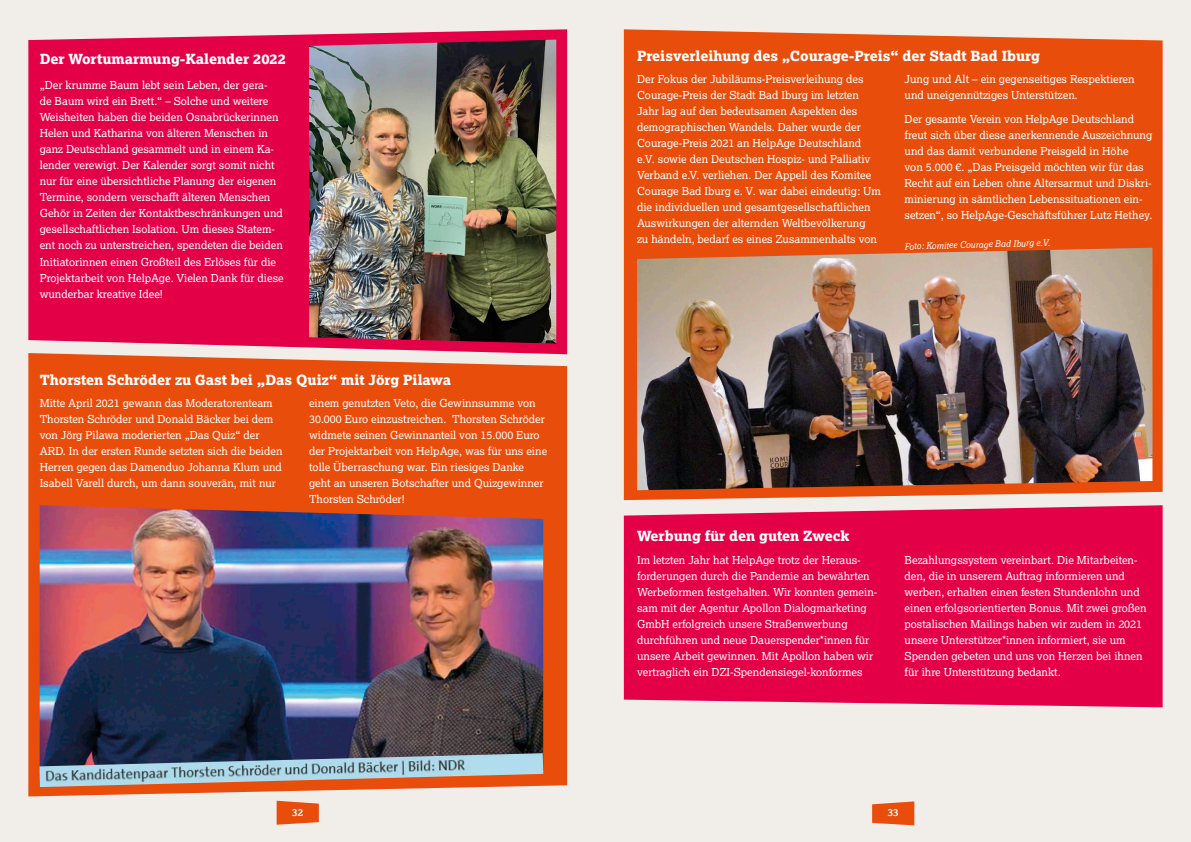
<style>
.page{position:relative;width:1191px;height:842px;background:#fff}
.page>*{position:absolute;margin:0;border:0;box-sizing:border-box;transform-origin:0 0}
.t1{font:14px "Lexia X Bold";color:#fff}
.t2{font:11px/16px "Lexia";color:#fff}
.t3{font:700 10px "Lexia";color:#fff}
.t4{font:italic 9px "Lexia";color:#fff}
</style>
<div class="page">
<div style="left:595px;top:0;width:596px;height:842px;background:#f1eee9"></div>
<div style="left:0;top:0;width:595px;height:842px;background:#f1eee9"></div>
<div style="left:624px;top:505px;width:538px;height:202px;background:#e40046"></div>
<div style="left:28px;top:29px;width:539px;height:324px;background:#e40046"></div>
<svg style="left:28px;top:353px;width:539px;height:443px;fill:#e84d0b"></svg>
<div style="left:624px;top:29px;width:538px;height:471px;background:#e84d0b"></div>
<img style="left:309px;top:40px;width:247px;height:304px">
<img style="left:40px;top:505px;width:503px;height:248px">
<img style="left:39px;top:753px;width:504px;height:34px">
<img style="left:637px;top:248px;width:515px;height:242px">
<svg style="left:277px;top:801px;width:42px;height:24px"></svg>
<svg style="left:872px;top:801px;width:42px;height:24px"></svg>
<p class="t1" style="left:40px;top:49px;width:248px">Der Wortumarmung-Kalender 2022</p>
<p class="t2" style="left:40px;top:77px;width:245px">„Der krumme Baum lebt sein Leben, der gera-<br>de Baum wird ein Brett.“ – Solche und weitere Weisheiten haben die beiden Osnabrückerinnen Helen und Katharina von älteren Menschen in ganz Deutschland gesammelt und in einem Ka&shy;lender verewigt. Der Kalender sorgt somit nicht nur für eine übersichtliche Planung der eigenen Termine, sondern verschafft älteren Menschen Gehör in Zeiten der Kontaktbeschränkungen und gesellschaftlichen Isolation. Um dieses Statem&shy;ent noch zu unterstreichen, spendeten die beiden Initiatorinnen einen Großteil des Erlöses für die Projektarbeit von HelpAge. Vielen Dank für diese wunderbar kreative Idee!</p>
<p class="t1" style="left:40px;top:370px;width:413px">Thorsten Schröder zu Gast bei „Das Quiz“ mit Jörg Pilawa</p>
<p class="t2" style="left:40px;top:395px;width:244px">Mitte April 2021 gewann das Moderatorenteam Thorsten Schröder und Donald Bäcker bei dem von Jörg Pilawa moderierten „Das Quiz“ der ARD. In der ersten Runde setzten sich die beiden Herren gegen das Damenduo Johanna Klum und Isabell Varell durch, um dann souverän, mit nur</p>
<p class="t2" style="left:309px;top:395px;width:240px">einem genutzten Veto, die Gewinnsumme von 30.000 Euro einzustreichen. Thorsten Schröder widmete seinen Gewinnanteil von 15.000 Euro der Projektarbeit von HelpAge, was für uns eine tolle Überraschung war. Ein riesiges Danke geht an unseren Botschafter und Quizgewinner Thorsten Schröder!</p>
<p class="t1" style="left:637px;top:47px;width:404px">Preisverleihung des „Courage-Preis“ der Stadt Bad Iburg</p>
<p class="t2" style="left:637px;top:70px;width:245px">Der Fokus der Jubiläums-Preisverleihung des Courage-Preis der Stadt Bad Iburg im letzten Jahr lag auf den bedeutsamen Aspekten des demographischen Wandels. Daher wurde der Courage-Preis 2021 an HelpAge Deutschland e.V. sowie den Deutschen Hospiz- und Palliativ Verband e.V. verliehen. Der Appell des Komitee Courage Bad Iburg e. V. war dabei eindeutig: Um die individuellen und gesamtgesellschaftlichen Auswirkungen der alternden Weltbevölkerung<br>zu händeln, bedarf es eines Zusammenhalts von</p>
<p class="t2" style="left:904px;top:70px;width:232px">Jung und Alt – ein gegenseitiges Respektieren und uneigennütziges Unterstützen.</p>
<p class="t2" style="left:904px;top:111px;width:249px">Der gesamte Verein von HelpAge Deutschland freut sich über diese anerkennende Auszeichnung und das damit verbundene Preisgeld in Höhe<br>von 5.000 €. „Das Preisgeld möchten wir für das Recht auf ein Leben ohne Altersarmut und Diskri&shy;minierung in sämtlichen Lebenssituationen ein&shy;setzen“, so HelpAge-Geschäftsführer Lutz Hethey.</p>
<p class="t4" style="left:904px;top:241px;width:147px;rotate:-2deg">Foto: Komitee Courage Bad Iburg e.V.</p>
<p class="t1" style="left:637px;top:527px;width:214px">Werbung für den guten Zweck</p>
<p class="t2" style="left:637px;top:552px;width:242px">Im letzten Jahr hat HelpAge trotz der Heraus&shy;forderungen durch die Pandemie an bewährten Werbeformen festgehalten. Wir konnten gemein&shy;sam mit der Agentur Apollon Dialogmarketing GmbH erfolgreich unsere Straßenwerbung durchführen und neue Dauerspender*innen für unsere Arbeit gewinnen. Mit Apollon haben wir vertraglich ein DZI-Spendensiegel-konformes</p>
<p class="t2" style="left:904px;top:552px;width:244px">Bezahlungssystem vereinbart. Die Mitarbeiten&shy;den, die in unserem Auftrag informieren und werben, erhalten einen festen Stundenlohn und einen erfolgsorientierten Bonus. Mit zwei großen postalischen Mailings haben wir zudem in 2021 unsere Unterstützer*innen informiert, sie um Spenden gebeten und uns von Herzen bei ihnen für ihre Unterstützung bedankt.</p>
<p class="t3" style="left:292px;top:806px;width:12px">32</p>
<p class="t3" style="left:887px;top:806px;width:12px">33</p>
</div>
